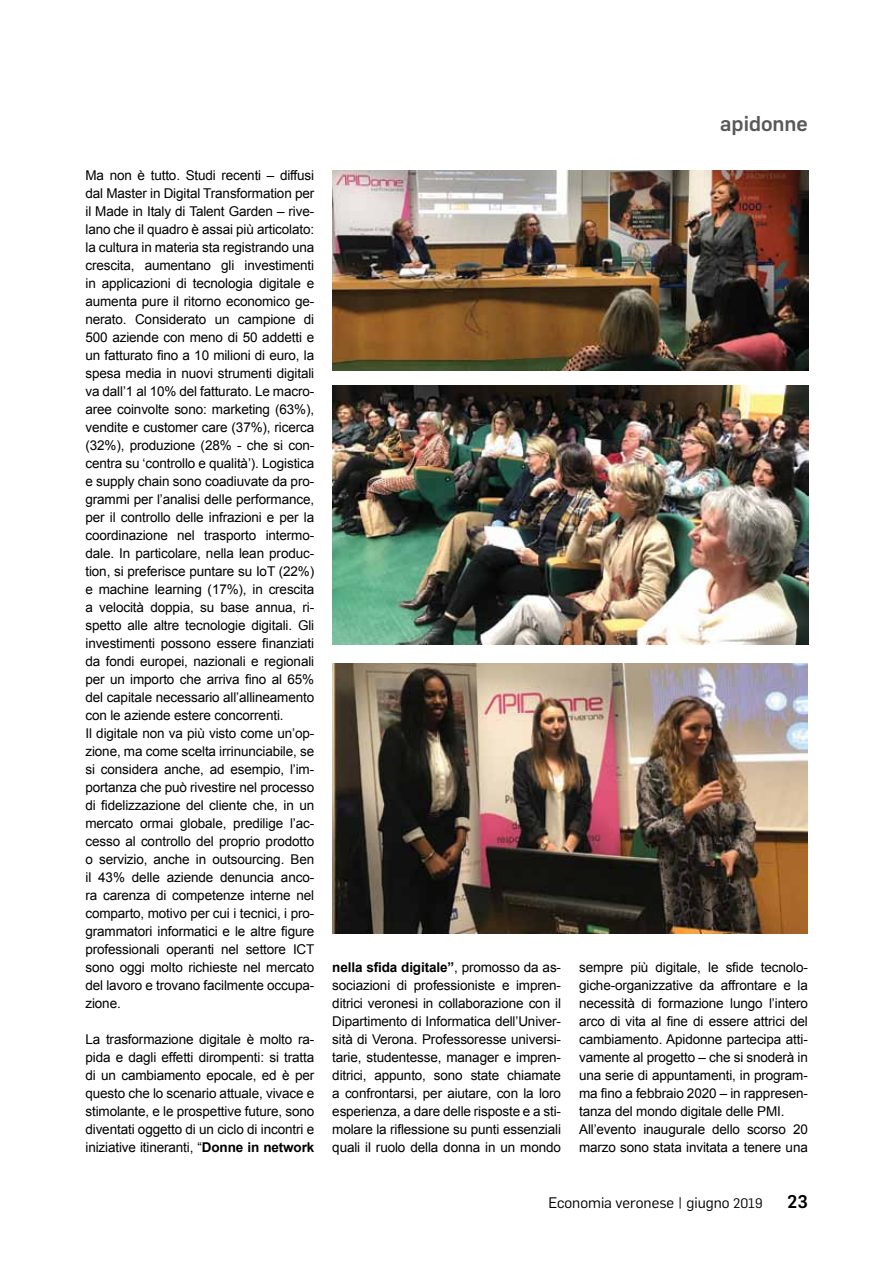
<style>
.page{position:relative;width:893px;height:1263px;background:#fff}
.page>*{position:absolute;margin:0;border:0;box-sizing:border-box;transform-origin:0 0}
.t1{font:500 21px "Flama";color:#58595b}
.t2{font:500 18px "Flama";color:#000}
.t3{font:15px "Flama";color:#000}
.t4{font:13.5px/18px "Arial";letter-spacing:-.01em;color:#000}
.s1{font-weight:700}
.s2{font-size:13.5px}
</style>
<div class="page">
<img style="left:332px;top:170px;width:476px;height:200px">
<img style="left:332px;top:386px;width:477px;height:259px">
<img style="left:332px;top:663px;width:475px;height:270px">
<p class="t4" style="left:85px;top:166px;width:230px">Ma non è tutto. Studi recenti – diffusi dal Master in Digital Transformation per il Made in Italy di Talent Garden – rive&shy;lano che il quadro è assai più articolato: la cultura in materia sta registrando una crescita, aumentano gli investimenti in applicazioni di tecnologia digitale e aumenta pure il ritorno economico ge&shy;nerato. Considerato un campione di 500 aziende con meno di 50 addetti e un fatturato fino a 10 milioni di euro, la spesa media in nuovi strumenti digitali va dall’1 al 10% del fatturato. Le macro&shy;aree coinvolte sono: marketing (63%), vendite e customer care (37%), ricerca (32%), produzione (28% - che si con&shy;centra su ‘controllo e qualità’). Logistica e supply chain sono coadiuvate da pro&shy;grammi per l’analisi delle performance, per il controllo delle infrazioni e per la coordinazione nel trasporto intermo&shy;dale. In particolare, nella lean produc&shy;tion, si preferisce puntare su IoT (22%) e machine learning (17%), in crescita a velocità doppia, su base annua, ri&shy;spetto alle altre tecnologie digitali. Gli investimenti possono essere finanziati da fondi europei, nazionali e regionali per un importo che arriva fino al 65% del capitale necessario all’allineamento con le aziende estere concorrenti.<br>Il digitale non va più visto come un’op&shy;zione, ma come scelta irrinunciabile, se si considera anche, ad esempio, l’im&shy;portanza che può rivestire nel processo di fidelizzazione del cliente che, in un mercato ormai globale, predilige l’ac&shy;cesso al controllo del proprio prodotto o servizio, anche in outsourcing. Ben il 43% delle aziende denuncia anco&shy;ra carenza di competenze interne nel comparto, motivo per cui i tecnici, i pro&shy;grammatori informatici e le altre figure professionali operanti nel settore ICT sono oggi molto richieste nel mercato del lavoro e trovano facilmente occupa&shy;zione.</p>
<p class="t4" style="left:85px;top:1030px;width:230px;text-align:justify">La trasformazione digitale è molto ra&shy;pida e dagli effetti dirompenti: si tratta di un cambiamento epocale, ed è per questo che lo scenario attuale, vivace e stimolante, e le prospettive future, sono diventati oggetto di un ciclo di incontri e iniziative itineranti, “<span class="s1">Donne in network</span></p>
<h1 class="t1" style="left:720px;top:109px;width:89px">apidonne</h1>
<p class="t4" style="left:332px;top:958px;width:230px;text-align:justify"><span class="s1">nella sfida digitale”</span>, promosso da as&shy;sociazioni di professioniste e impren&shy;ditrici veronesi in collaborazione con il Dipartimento di Informatica dell’Univer&shy;sità di Verona. Professoresse universi&shy;tarie, studentesse, manager e impren&shy;ditrici, appunto, sono state chiamate a confrontarsi, per aiutare, con la loro esperienza, a dare delle risposte e a sti&shy;molare la riflessione su punti essenziali quali il ruolo della donna in un mondo</p>
<p class="t4" style="left:579px;top:958px;width:230px">sempre più digitale, le sfide tecnolo&shy;giche-organizzative da affrontare e la necessità di formazione lungo l’intero arco di vita al fine di essere attrici del cambiamento. Apidonne partecipa atti&shy;vamente al progetto – che si snoderà in una serie di appuntamenti, in program&shy;ma fino a febbraio 2020 – in rappresen&shy;tanza del mondo digitale delle PMI.<br>All’evento inaugurale dello scorso 20 marzo sono stata invitata a tenere una</p>
<p class="t3" style="left:549px;top:1193px;width:216px">Economia veronese | giugno <span class="s2">2019</span></p>
<h2 class="t2" style="left:787px;top:1188px;width:22px">23</h2>
</div>
